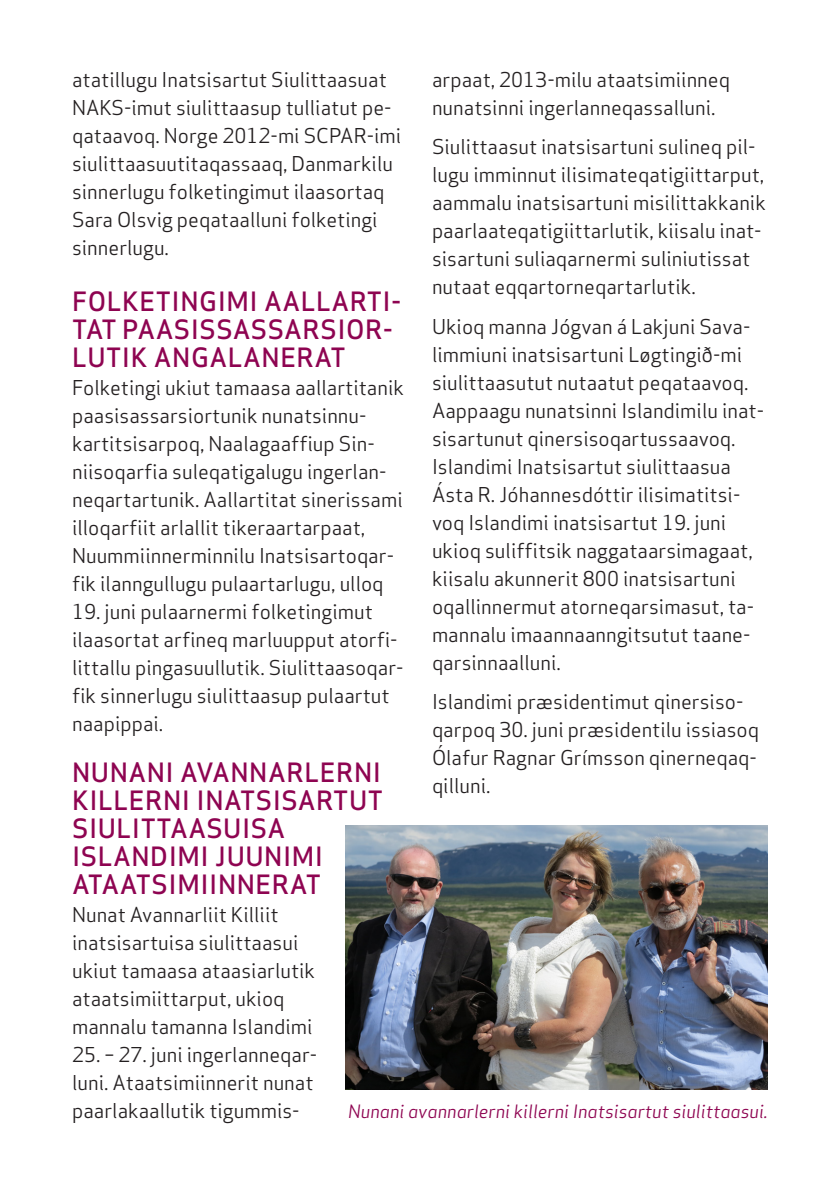
<style>
.page{position:relative;width:840px;height:1191px;background:#fff}
.page>*{position:absolute;margin:0;border:0;box-sizing:border-box;transform-origin:0 0}
.Overskrift_stor{font:500 26px/28px "Apex Sans";letter-spacing:.02em;color:#8e0451}
.Brød{font:20px/28px "Apex Sans";color:#231f20}
.Billedtekst{font:italic 18px "Apex Sans";color:#8e0451}
</style>
<div class="page">
<img style="left:345px;top:825px;width:422px;height:264px">
<p class="Brød" style="left:72px;top:64px;width:330px">atatillugu Inatsisartut Siulittaasuat NAKS-imut siulittaasup tulliatut pe&shy;qataavoq. Norge 2012-mi SCPAR-imi siulittaasuutitaqassaaq, Danmarkilu sinnerlugu folketingimut ilaasortaq Sara Olsvig peqataalluni folketingi sinnerlugu.</p>
<p class="Overskrift_stor" style="left:72px;top:284px;width:330px">FOLKETINGIMI AALLARTI-<br>TAT PAASISSASSARSIOR-<br>LUTIK ANGALANERAT</p>
<p class="Brød" style="left:72px;top:372px;width:333px">Folketingi ukiut tamaasa aallartitanik paasisassarsiortunik nunatsinnu&shy;kartitsisarpoq, Naalagaaffiup Sin&shy;niisoqarfia suleqatigalugu ingerlan&shy;neqartartunik. Aallartitat sinerissami illoqarfiit arlallit tikeraartarpaat, Nuummiinnerminnilu Inatsisartoqar&shy;fik ilanngullugu pulaartarlugu, ulloq</p>
<p class="Brød" style="left:72px;top:596px;width:333px">19. juni pulaarnermi folketingimut ilaasortat arfineq marluupput atorfi&shy;littallu pingasuullutik. Siulittaasoqar&shy;fik sinnerlugu siulittaasup pulaartut naapippai.</p>
<p class="Overskrift_stor" style="left:72px;top:755px;width:312px">NUNANI AVANNARLERNI<br>KILLERNI INATSISARTUT<br>SIULITTAASUISA<br>ISLANDIMI JUUNIMI<br>ATAATSIMIINNERAT</p>
<p class="Brød" style="left:72px;top:898px;width:244px">Nunat Avannarliit Killiit inatsisartuisa siulittaasui ukiut tamaasa ataasiarlutik ataatsimiittarput, ukioq mannalu tamanna Islandimi</p>
<p class="Brød" style="left:72px;top:1038px;width:247px">25. – 27. juni ingerlanneqar&shy;luni. Ataatsimiinnerit nunat paarlakaallutik tigummis-</p>
<p class="Brød" style="left:432px;top:64px;width:299px">arpaat, 2013-milu ataatsimiinneq nunatsinni ingerlanneqassalluni.</p>
<p class="Brød" style="left:432px;top:131px;width:335px">Siulittaasut inatsisartuni sulineq pil&shy;lugu imminnut ilisimateqatigiittarput, aammalu inatsisartuni misilittakkanik paarlaateqatigiittarlutik, kiisalu inat&shy;sisartuni suliaqarnermi suliniutissat nutaat eqqartorneqartarlutik.</p>
<p class="Brød" style="left:432px;top:310px;width:333px">Ukioq manna Jógvan á Lakjuni Sava&shy;limmiuni inatsisartuni Løgtingið-mi siulittaasutut nutaatut peqataavoq.<br>Aappaagu nunatsinni Islandimilu inat&shy;sisartunut qinersisoqartussaavoq.<br>Islandimi Inatsisartut siulittaasua Ásta R. Jóhannesdóttir ilisimatitsi&shy;voq Islandimi inatsisartut 19. juni ukioq suliffitsik naggataarsimagaat, kiisalu akunnerit 800 inatsisartuni oqallinnermut atorneqarsimasut, ta&shy;mannalu imaannaanngitsutut taane&shy;qarsinnaalluni.</p>
<p class="Brød" style="left:432px;top:686px;width:328px">Islandimi præsidentimut qinersiso&shy;qarpoq 30. juni præsidentilu issiasoq<br>Ólafur Ragnar Grímsson qinerneqaq&shy;qilluni.</p>
<p class="Billedtekst" style="left:348px;top:1097px;width:421px">Nunani avannarlerni killerni Inatsisartut siulittaasui.</p>
</div>
